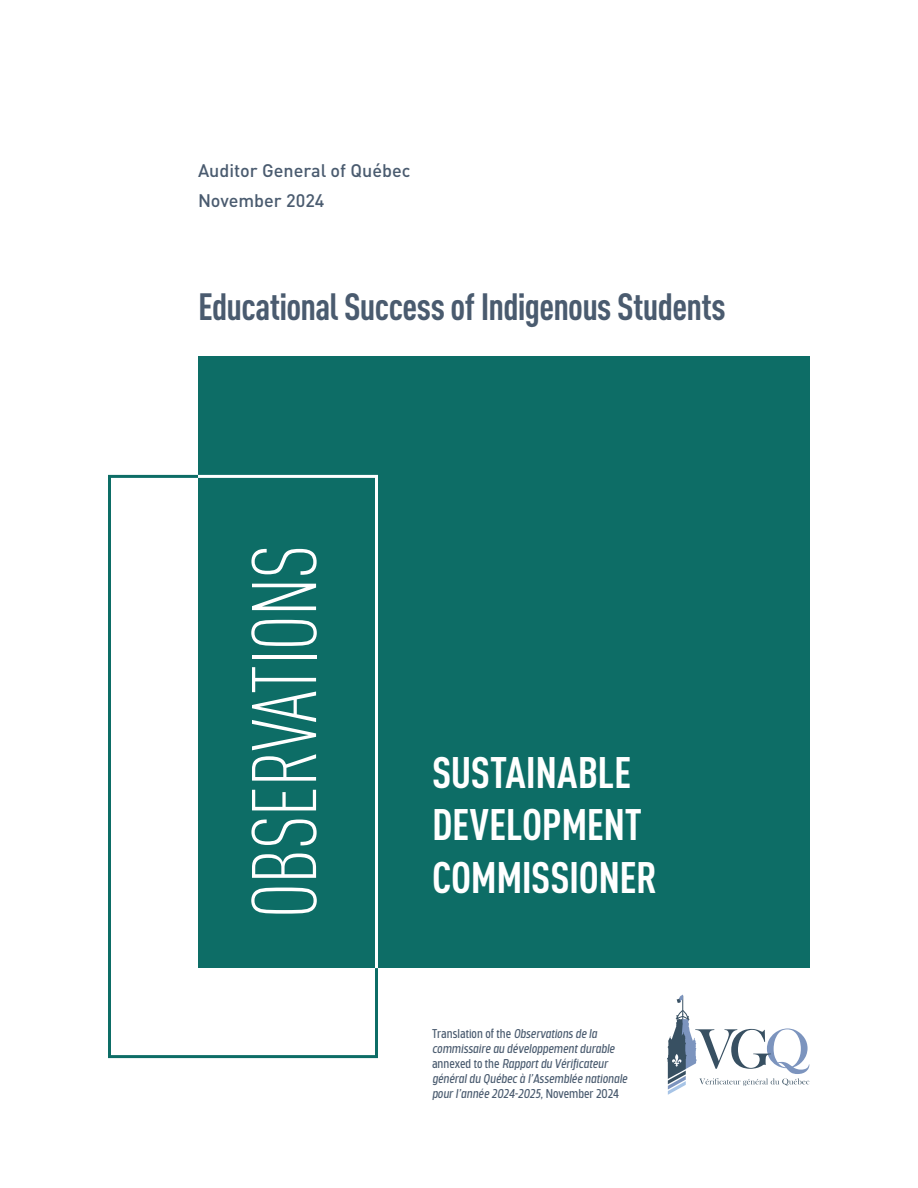
<style>
.page{position:relative;width:918px;height:1188px;background:#fff}
.page>*{position:absolute;margin:0;border:0;box-sizing:border-box;transform-origin:0 0}
.t1{font:300 condensed 90px "DIN Offc";letter-spacing:-.02em;color:#fff}
.t2{font:700 condensed 43.5px/52.2px "DIN Offc";letter-spacing:-.01em;color:#fff}
.t3{font:700 condensed 37.5px "DIN Offc";letter-spacing:-.02em;color:#4a5b6f}
.t4{font:500 18px/30px "DIN Offc";color:#4a5b6f}
.t5{font:italic 12.75px/15px "Bosphorus 40 Condensed 43";color:#4a5b6f}
.s1{font-style:normal}
</style>
<div class="page">
<div style="left:108px;top:475px;width:270px;height:583px;border:3px solid #0d6d66"></div>
<div style="left:198px;top:356px;width:612px;height:612px;background:#0d6d66"></div>
<svg style="left:195px;top:474px;width:183px;height:497px"></svg>
<svg style="left:667px;top:995px;width:142px;height:100px"></svg>
<h3 class="t4" style="left:198px;top:155px;width:214px">Auditor General of Québec<br>November 2024</h3>
<h3 class="t3" style="left:198px;top:284px;width:529px">Educational Success of Indigenous Students</h3>
<h1 class="t1" style="left:233px;top:919px;width:376px;rotate:-90deg">OBSERVATIONS</h1>
<h2 class="t2" style="left:432px;top:745px;width:227px">SUSTAINABLE<br>DEVELOPMENT<br>COMMISSIONER</h2>
<p class="t5" style="left:432px;top:1026px;width:197px"><span class="s1">Translation of the</span> Observations de la commissaire au développement durable <span class="s1">annexed to the</span> Rapport du Vérificateur général du Québec à l’Assemblée nationale pour l’année 2024-2025<span class="s1">, November 2024</span></p>
</div>
